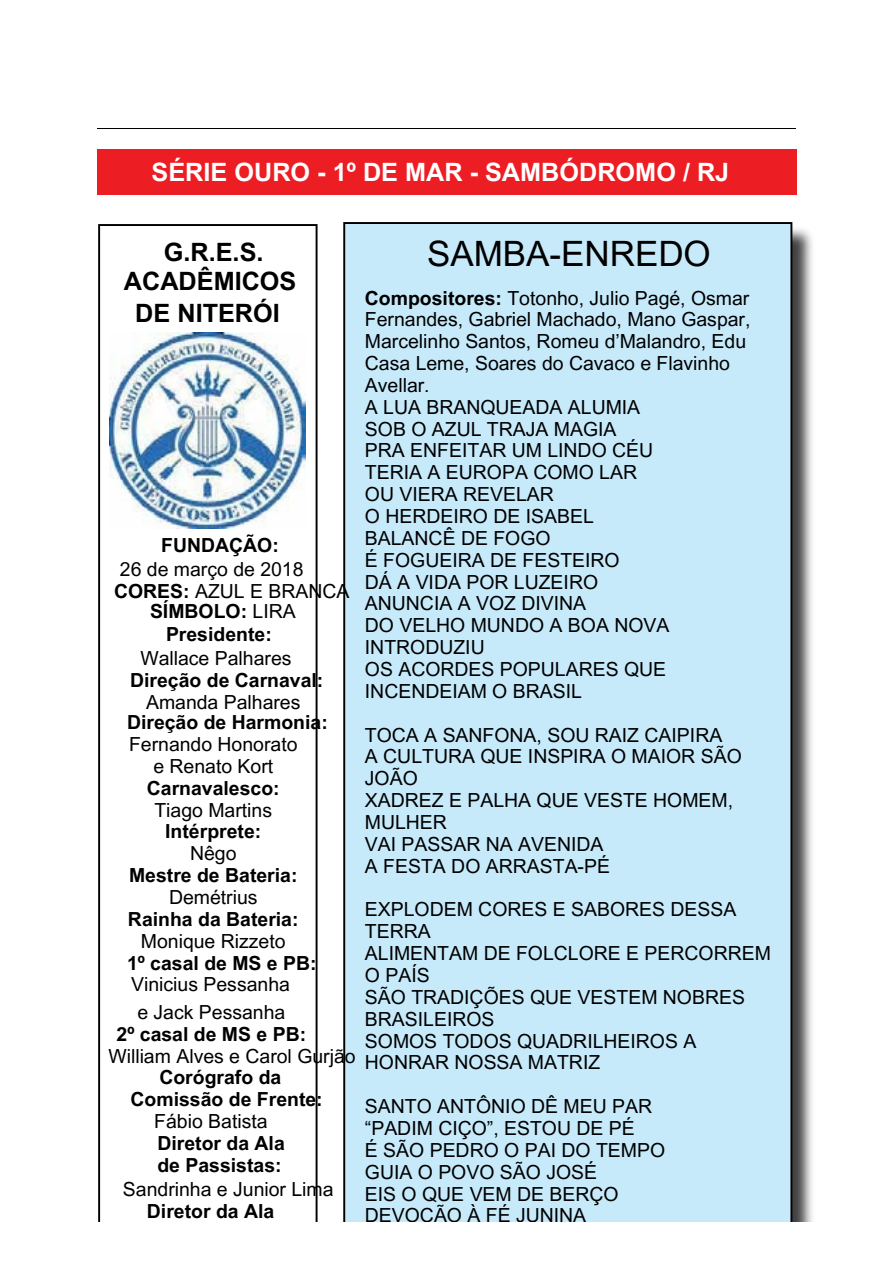
<style>
.page{position:relative;width:894px;height:1263px;background:#fff}
.page>*{position:absolute;margin:0;border:0;box-sizing:border-box;transform-origin:0 0}
.t1{font:34.95px "Arial MT Pro";color:#000}
.t2{font:700 25.2px "Arial MT Pro";color:#fff}
.t3{font:700 25.2px/29.1px "Arial MT Pro";color:#000;text-align:center}
.t4{font:19.35px/21.9px "Arial MT Pro";color:#000}
.t5{font:700 19.35px/21.9px "Arial MT Pro";color:#000}
.s1{font-weight:700}
.s2{font-weight:400}
</style>
<div class="page">
<hr style="left:97px;top:129px;width:698px;height:1px;background:#000">
<div style="left:97px;top:149px;width:699px;height:45px;background:#ed1d24"></div>
<img style="left:792px;top:224px;width:21px;height:998px">
<div style="left:343px;top:222px;width:449px;height:1000px;background:#c7eafb"></div>
<svg style="left:98px;top:224px;width:219px;height:998px"></svg>
<p class="t2" style="left:151px;top:163px;width:579px">SÉRIE OURO - 1º DE MAR - SAMBÓDROMO / RJ</p>
<p class="t3" style="left:124px;top:241px;width:174px">G.R.E.S.<br>ACADÊMICOS</p>
<p class="t3" style="left:135px;top:301px;width:146px">DE NITERÓI</p>
<p class="t5" style="left:161px;top:537px;width:119px">FUNDAÇÃO:</p>
<p class="t4" style="left:114px;top:561px;width:237px;text-indent:6px">26 de março de 2018<br><span class="s1">CORES:</span> AZUL E BRANCA</p>
<p class="t5" style="left:150px;top:603px;width:147px">SÍMBOLO: <span class="s2">LIRA</span></p>
<p class="t5" style="left:166px;top:625px;width:107px">Presidente:</p>
<p class="t5" style="left:130px;top:649px;width:195px;text-indent:10px"><span class="s2">Wallace Palhares<br></span>Direção de Carnaval:</p>
<p class="t4" style="left:146px;top:694px;width:156px">Amanda Palhares</p>
<p class="t5" style="left:127px;top:714px;width:202px">Direção de Harmonia:</p>
<p class="t4" style="left:129px;top:736px;width:170px">Fernando Honorato</p>
<p class="t4" style="left:153px;top:758px;width:121px">e Renato Kort</p>
<p class="t5" style="left:147px;top:779px;width:134px">Carnavalesco:</p>
<p class="t4" style="left:154px;top:801px;width:119px">Tiago Martins</p>
<p class="t5" style="left:165px;top:823px;width:98px">Intérprete:</p>
<p class="t4" style="left:190px;top:845px;width:48px">Nêgo</p>
<p class="t5" style="left:129px;top:867px;width:170px">Mestre de Bateria:</p>
<p class="t4" style="left:169px;top:889px;width:90px">Demétrius</p>
<p class="t5" style="left:128px;top:910px;width:172px">Rainha da Bateria:</p>
<p class="t4" style="left:141px;top:932px;width:146px">Monique Rizzeto</p>
<p class="t5" style="left:127px;top:954px;width:191px">1º casal de MS e PB:</p>
<p class="t4" style="left:131px;top:976px;width:160px">Vinicius Pessanha</p>
<p class="t4" style="left:137px;top:1004px;width:149px">e Jack Pessanha</p>
<p class="t5" style="left:116px;top:1025px;width:191px">2º casal de MS e PB:</p>
<p class="t4" style="left:108px;top:1047px;width:249px">William Alves e Carol Gurjão</p>
<p class="t5" style="left:159px;top:1068px;width:123px">Corógrafo da</p>
<p class="t5" style="left:154px;top:1090px;width:170px;text-indent:-24px">Comissão de Frente:<br><span class="s2">Fábio Batista</span></p>
<p class="t5" style="left:157px;top:1135px;width:129px">Diretor da Ala de Passistas:</p>
<p class="t4" style="left:147px;top:1181px;width:188px;text-indent:-24px">Sandrinha e Junior Lima<br><span class="s1">Diretor da Ala</span></p>
<p class="t1" style="left:427px;top:240px;width:285px">SAMBA-ENREDO</p>
<p class="t4" style="left:365px;top:289px;width:387px"><span class="s1">Compositores:</span> Totonho, Julio Pagé, Osmar<br>Fernandes, Gabriel Machado, Mano Gaspar,<br>Marcelinho Santos, Romeu d’Malandro, Edu<br>Casa Leme, Soares do Cavaco e Flavinho<br>Avellar.<br>A LUA BRANQUEADA ALUMIA<br>SOB O AZUL TRAJA MAGIA<br>PRA ENFEITAR UM LINDO CÉU<br>TERIA A EUROPA COMO LAR<br>OU VIERA REVELAR<br>O HERDEIRO DE ISABEL<br>BALANCÊ DE FOGO<br>É FOGUEIRA DE FESTEIRO<br>DÁ A VIDA POR LUZEIRO<br>ANUNCIA A VOZ DIVINA<br>DO VELHO MUNDO A BOA NOVA<br>INTRODUZIU<br>OS ACORDES POPULARES QUE<br>INCENDEIAM O BRASIL</p>
<p class="t4" style="left:365px;top:726px;width:378px">TOCA A SANFONA, SOU RAIZ CAIPIRA<br>A CULTURA QUE INSPIRA O MAIOR SÃO<br>JOÃO<br>XADREZ E PALHA QUE VESTE HOMEM,<br>MULHER<br>VAI PASSAR NA AVENIDA<br>A FESTA DO ARRASTA-PÉ</p>
<p class="t4" style="left:365px;top:901px;width:407px">EXPLODEM CORES E SABORES DESSA<br>TERRA<br>ALIMENTAM DE FOLCLORE E PERCORREM<br>O PAÍS<br>SÃO TRADIÇÕES QUE VESTEM NOBRES<br>BRASILEIROS<br>SOMOS TODOS QUADRILHEIROS A<br>HONRAR NOSSA MATRIZ</p>
<p class="t4" style="left:365px;top:1098px;width:301px">SANTO ANTÔNIO DÊ MEU PAR “PADIM CIÇO”, ESTOU DE PÉ<br>É SÃO PEDRO O PAI DO TEMPO<br>GUIA O POVO SÃO JOSÉ<br>EIS O QUE VEM DE BERÇO<br>DEVOÇÃO À FÉ JUNINA</p>
</div>
